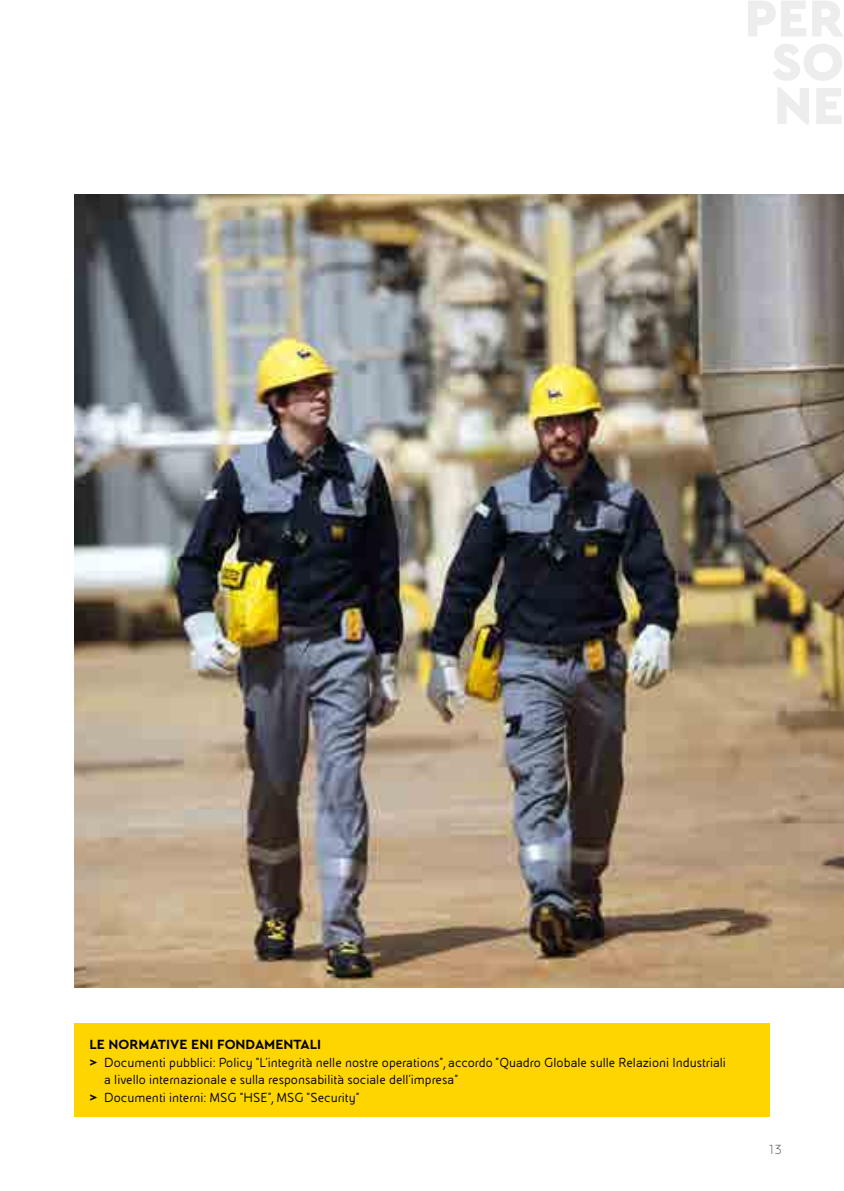
<style>
.page{position:relative;width:844px;height:1191px;background:#fff}
.page>*{position:absolute;margin:0;border:0;box-sizing:border-box;transform-origin:0 0}
.t1{font:14px "Eni Exp";color:#000}
.t2{font:700 14px "Cera PRO";color:#000}
.t3{font:300 14px "Eni Exp";color:#575756}
.s1{font-family:"Cera PRO";font-weight:700}
</style>
<div class="page">
<img style="left:74px;top:195px;width:769px;height:792px">
<div style="left:74px;top:1023px;width:695px;height:93px;background:#ffd500"></div>
<p class="t2" style="left:89px;top:1035px;width:233px">LE NORMATIVE ENI FONDAMENTALI</p>
<p class="t1" style="left:89px;top:1055px;width:638px"><span class="s1">&gt;</span> Documenti pubblici: Policy “L’integrità nelle nostre operations”, accordo “Quadro Globale sulle Relazioni Industriali</p>
<p class="t1" style="left:104px;top:1072px;width:355px">a livello internazionale e sulla responsabilità sociale dell’impresa”</p>
<p class="t1" style="left:89px;top:1090px;width:272px"><span class="s1">&gt;</span> Documenti interni: MSG “HSE”, MSG “Security"</p>
<p class="t3" style="left:769px;top:1142px;width:14px">13</p>
</div>
